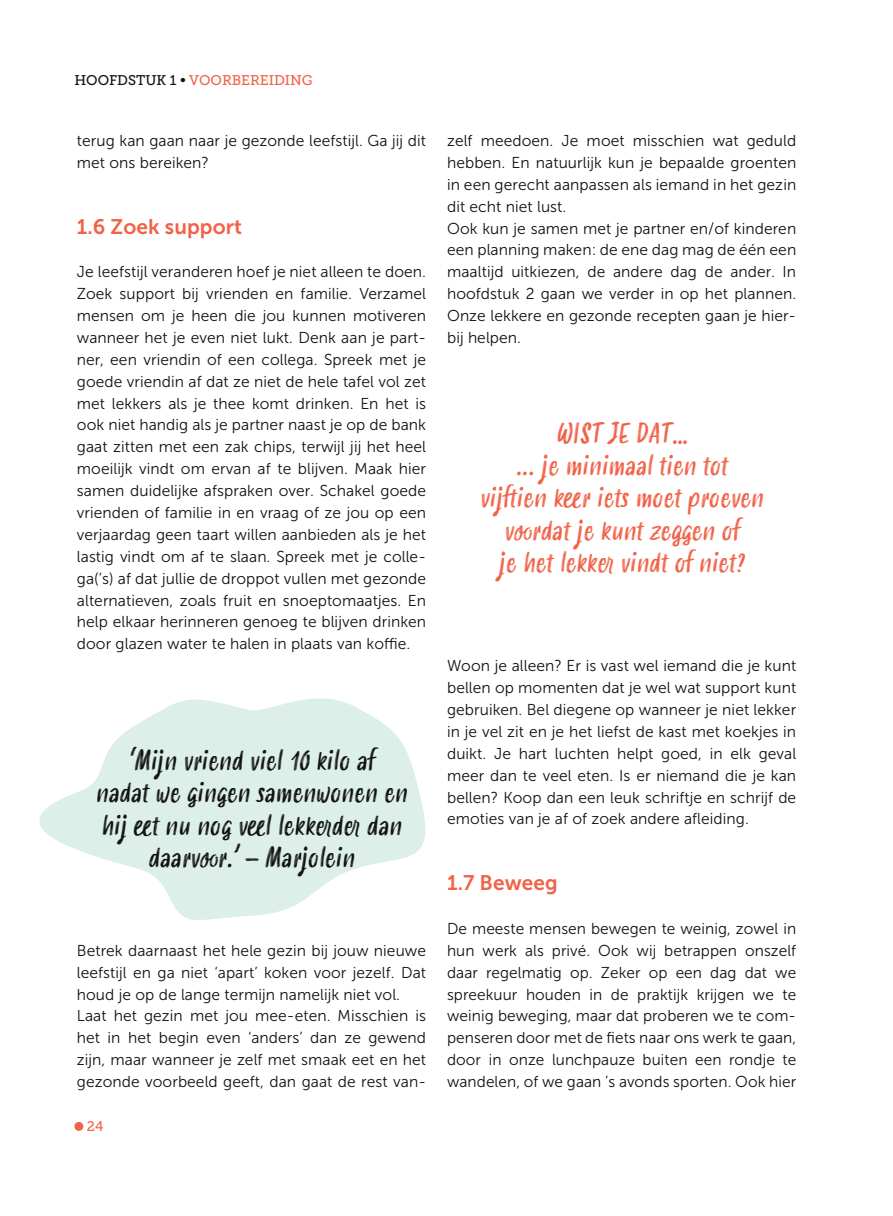
<style>
.page{position:relative;width:893px;height:1216px;background:#fff}
.page>*{position:absolute;margin:0;border:0;box-sizing:border-box;transform-origin:0 0}
.t1{font:italic 26.95px/32.4px "Smoothy";color:#f16248;text-align:center}
.t2{font:italic 26.95px/32.4px "Smoothy";color:#111211;text-align:center}
.t3{font:21px "Museo Sans 700";letter-spacing:.005em;color:#f16248}
.t4{font:15.75px/21.9px "Museo Sans 300";letter-spacing:.005em;color:#111211}
.t5{font:14px "Museo Slab 500";color:#f16248}
.s1{color:#111211}
</style>
<div class="page">
<div style="left:74px;top:1121px;width:9px;height:9px;background:#f16248;border-radius:50%"></div>
<svg style="left:39px;top:698px;width:387px;height:222px;fill:#dcefe9"></svg>
<p class="t5" style="left:74px;top:72px;width:240px"><span class="s1">HOOFDSTUK 1 •</span> VOORBEREIDING</p>
<p class="t4" style="left:77px;top:130px;width:351px">terug kan gaan naar je gezonde leefstijl. Ga jij dit met ons bereiken?</p>
<h2 class="t3" style="left:77px;top:214px;width:167px">1.6 Zoek support</h2>
<p class="t4" style="left:77px;top:261px;width:351px;text-align:justify">Je leefstijl veranderen hoef je niet alleen te doen.<br>Zoek support bij vrienden en familie. Verzamel mensen om je heen die jou kunnen motiveren wanneer het je even niet lukt. Denk aan je part&shy;ner, een vriendin of een collega. Spreek met je goede vriendin af dat ze niet de hele tafel vol zet met lekkers als je thee komt drinken. En het is ook niet handig als je partner naast je op de bank gaat zitten met een zak chips, terwijl jij het heel moeilijk vindt om ervan af te blijven. Maak hier samen duidelijke afspraken over. Schakel goede vrienden of familie in en vraag of ze jou op een verjaardag geen taart willen aanbieden als je het lastig vindt om af te slaan. Spreek met je colle&shy;ga(’s) af dat jullie de droppot vullen met gezonde alternatieven, zoals fruit en snoeptomaatjes. En help elkaar herinneren genoeg te blijven drinken door glazen water te halen in plaats van koffie.</p>
<h1 class="t2" style="left:96px;top:745px;width:313px">‘Mijn vriend viel 10 kilo af<br>nadat we gingen samenwonen en hij eet nu nog veel lekkerder dan daarvoor.’ – Marjolein</h1>
<p class="t4" style="left:77px;top:939px;width:351px">Betrek daarnaast het hele gezin bij jouw nieuwe leefstijl en ga niet ‘apart’ koken voor jezelf. Dat houd je op de lange termijn namelijk niet vol.<br>Laat het gezin met jou mee-eten. Misschien is het in het begin even ‘anders’ dan ze gewend zijn, maar wanneer je zelf met smaak eet en het gezonde voorbeeld geeft, dan gaat de rest van-</p>
<p class="t5" style="left:87px;top:1118px;width:18px">24</p>
<p class="t4" style="left:447px;top:130px;width:351px">zelf meedoen. Je moet misschien wat geduld hebben. En natuurlijk kun je bepaalde groenten in een gerecht aanpassen als iemand in het gezin dit echt niet lust.<br>Ook kun je samen met je partner en/of kinderen een planning maken: de ene dag mag de één een maaltijd uitkiezen, de andere dag de ander. In hoofdstuk 2 gaan we verder in op het plannen.<br>Onze lekkere en gezonde recepten gaan je hier&shy;bij helpen.</p>
<h1 class="t1" style="left:480px;top:418px;width:285px">WIST JE DAT…<br>... je minimaal tien tot vijftien keer iets moet proeven voordat je kunt zeggen of<br>je het lekker vindt of niet?</h1>
<p class="t4" style="left:447px;top:655px;width:351px;text-align:justify">Woon je alleen? Er is vast wel iemand die je kunt bellen op momenten dat je wel wat support kunt gebruiken. Bel diegene op wanneer je niet lekker in je vel zit en je het liefst de kast met koekjes in duikt. Je hart luchten helpt goed, in elk geval meer dan te veel eten. Is er niemand die je kan bellen? Koop dan een leuk schriftje en schrijf de emoties van je af of zoek andere afleiding.</p>
<h2 class="t3" style="left:447px;top:871px;width:112px">1.7 Beweeg</h2>
<p class="t4" style="left:447px;top:917px;width:351px;text-align:justify">De meeste mensen bewegen te weinig, zowel in hun werk als privé. Ook wij betrappen onszelf daar regelmatig op. Zeker op een dag dat we spreekuur houden in de praktijk krijgen we te weinig beweging, maar dat proberen we te com&shy;penseren door met de fiets naar ons werk te gaan, door in onze lunchpauze buiten een rondje te wandelen, of we gaan ’s avonds sporten. Ook hier</p>
</div>
